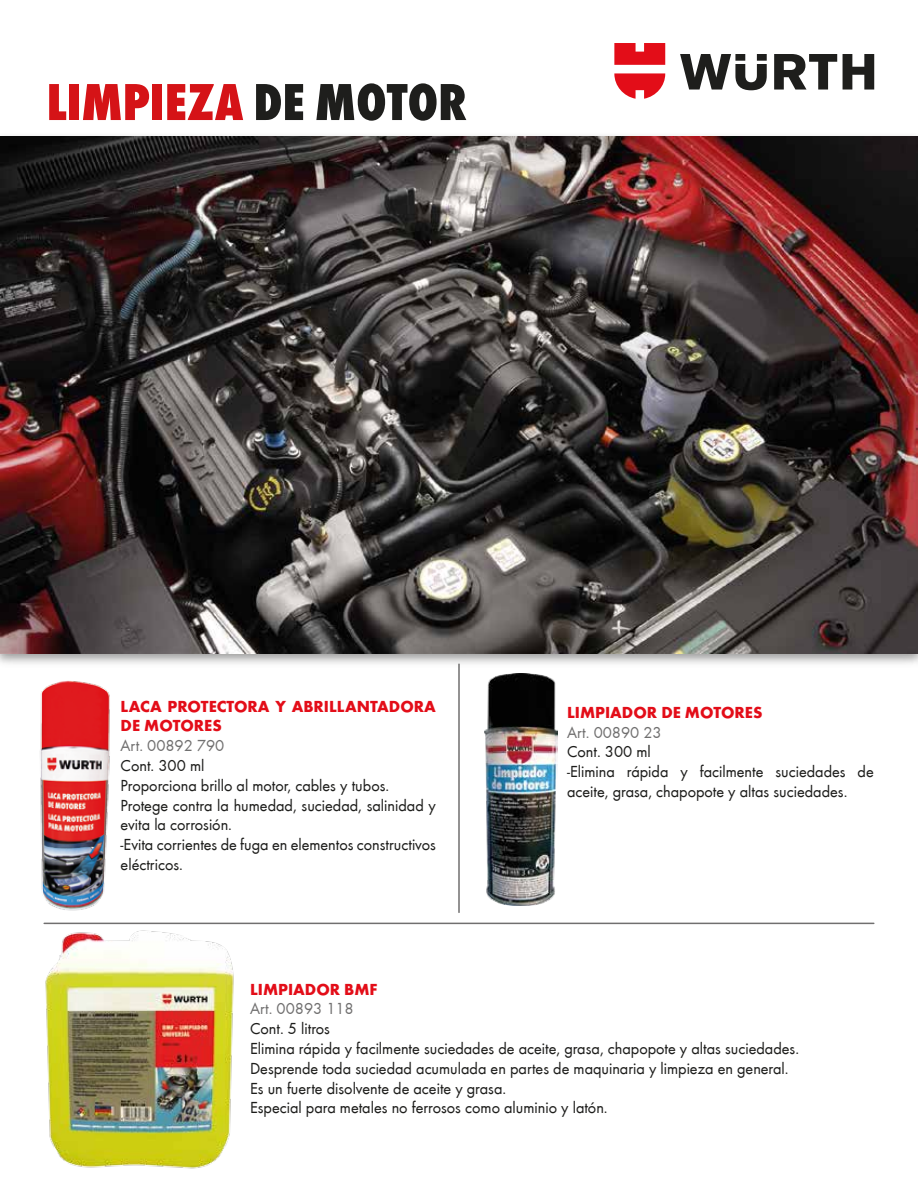
<style>
.page{position:relative;width:918px;height:1188px;background:#fff}
.page>*{position:absolute;margin:0;border:0;box-sizing:border-box;transform-origin:0 0}
.t1{font:800 condensed 54px "Wuerth";color:#d51317}
.t2{font:16.5px/19.8px "Wuerth";color:#1d1d1b}
.t3{font:700 16.5px/19.8px "Wuerth";color:#e30d18}
.t4{font:16.5px "Wuerth";color:#706f6f}
.s1{color:#1e1e1c}
</style>
<div class="page">
<svg style="left:680px;top:54px;width:194px;height:36px"></svg>
<svg style="left:614px;top:43px;width:51px;height:56px"></svg>
<hr style="left:458px;top:664px;width:2px;height:248px;background:#706f6f">
<hr style="left:44px;top:923px;width:830px;height:1px;background:#706f6f">
<img style="left:485px;top:674px;width:72px;height:231px">
<img style="left:45px;top:930px;width:189px;height:239px">
<img style="left:40px;top:680px;width:70px;height:231px">
<img style="left:0;top:136px;width:918px;height:534px">
<img style="left:0;top:137px;width:918px;height:516px">
<h1 class="t1" style="left:47px;top:64px;width:422px">LIMPIEZA <span class="s1">DE MOTOR</span></h1>
<p class="t3" style="left:121px;top:695px;width:317px">LACA PROTECTORA Y ABRILLANTADORA<br>DE MOTORES</p>
<p class="t4" style="left:121px;top:734px;width:105px">Art. 00892 790</p>
<p class="t2" style="left:121px;top:755px;width:317px">Cont. 300 ml<br>Proporciona brillo al motor, cables y tubos.<br>Protege contra la humedad, suciedad, salinidad y evita la corrosión.<br>-Evita corrientes de fuga en elementos constructivos eléctricos.</p>
<p class="t3" style="left:567px;top:701px;width:197px">LIMPIADOR DE MOTORES</p>
<p class="t4" style="left:567px;top:721px;width:96px">Art. 00890 23</p>
<p class="t2" style="left:567px;top:741px;width:308px">Cont. 300 ml<br>-Elimina rápida y facilmente suciedades de aceite, grasa, chapopote y altas suciedades.</p>
<p class="t3" style="left:250px;top:978px;width:129px">LIMPIADOR BMF</p>
<p class="t4" style="left:250px;top:998px;width:105px">Art. 00893 118</p>
<p class="t2" style="left:250px;top:1018px;width:551px">Cont. 5 litros<br>Elimina rápida y facilmente suciedades de aceite, grasa, chapopote y altas suciedades.<br>Desprende toda suciedad acumulada en partes de maquinaria y limpieza en general.<br>Es un fuerte disolvente de aceite y grasa.<br>Especial para metales no ferrosos como aluminio y latón.</p>
</div>
